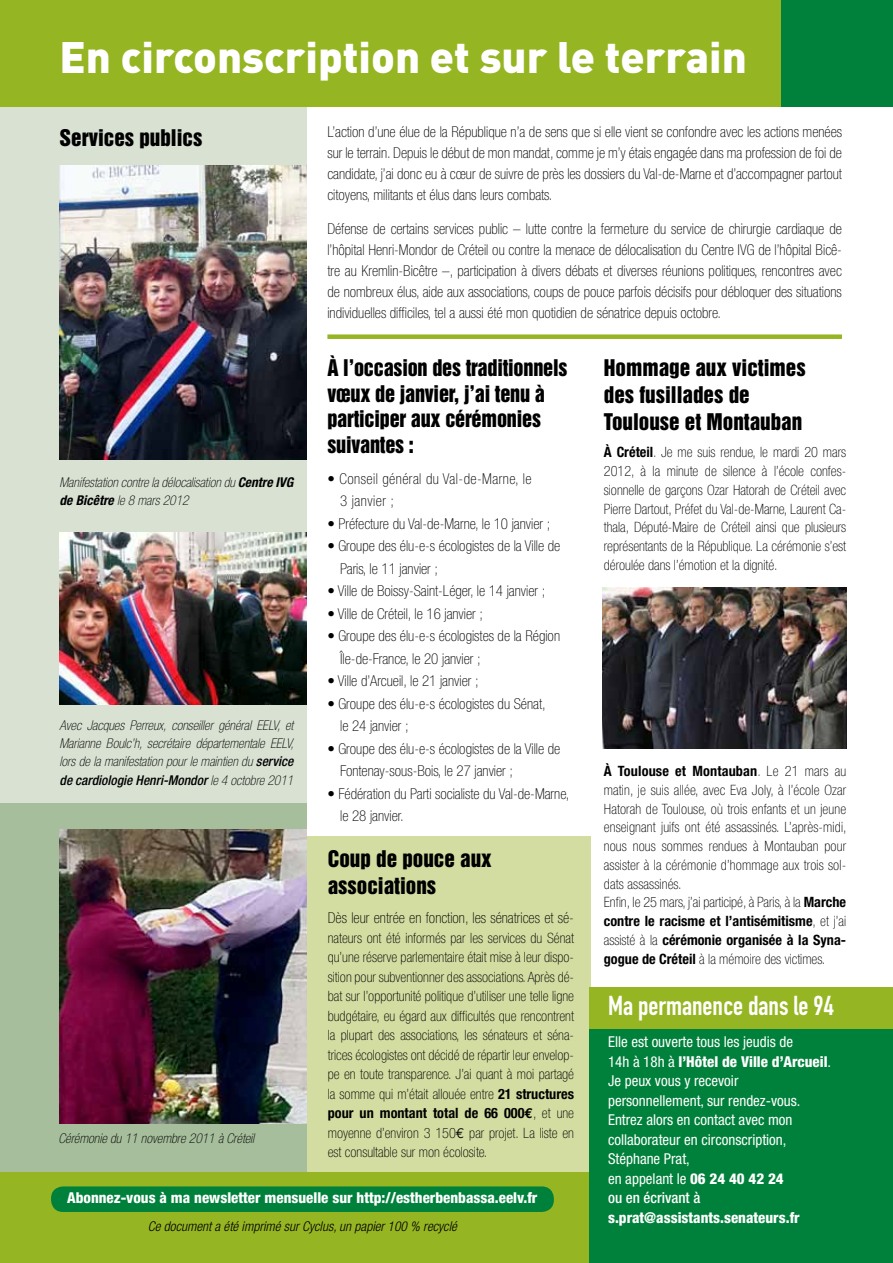
<style>
.page{position:relative;width:893px;height:1263px;background:#fff}
.page>*{position:absolute;margin:0;border:0;box-sizing:border-box;transform-origin:0 0}
.t1{font:900 43.5px "DIN";color:#fff}
.t2{font:27px "DIN Engschrift";color:#fff}
.t3{font:21px/27px "Helvetica Inserat";color:#000}
.t4{font:21px/25.5px "Helvetica Inserat";color:#000;scale:.96 1}
.t5{font:100 condensed 15px/21px "Helvetica Neue";color:#000}
.t6{font:condensed 15px/19.5px "Helvetica Neue";color:#fff}
.t7{font:800 condensed 15px "Helvetica Neue";color:#fff}
.t8{font:100 condensed 15px/22.5px "Helvetica Neue";letter-spacing:.03em;color:#000}
.t9{font:100 condensed 14.25px/18.8px "Helvetica Neue";letter-spacing:.01em;color:#000;text-align:justify}
.t10{font:italic 100 condensed 13.5px/18px "Helvetica Neue";color:#000;text-align:justify}
.t11{font:italic 300 condensed 13.5px "Helvetica Neue";color:#000}
.t12{font:italic 500 condensed 13.5px "Helvetica Neue";color:#000}
.s1{font-weight:700}
.s2{font-weight:500}
.s3{font-weight:100}
.s4{font-family:"Euro Mono";font-weight:700;font-stretch:normal}
.s5{font-family:"Euro Mono";font-weight:400;font-stretch:normal}
.s6{font-weight:800}
</style>
<div class="page">
<div style="left:50px;top:836px;width:541px;height:427px;background:#d3dca1"></div>
<div style="left:0;top:58px;width:306px;height:1205px;background:#d8e1d2"></div>
<div style="left:0;top:804px;width:306px;height:459px;background:#a6be9b"></div>
<div style="left:0;top:0;width:893px;height:106px;background:#96b522"></div>
<div style="left:781px;top:0;width:112px;height:106px;background:#00813b"></div>
<img style="left:60px;top:533px;width:246px;height:171px">
<img style="left:602px;top:588px;width:244px;height:160px">
<img style="left:60px;top:166px;width:246px;height:294px">
<img style="left:60px;top:829px;width:246px;height:294px">
<div style="left:0;top:1173px;width:893px;height:90px;background:#96b522"></div>
<div style="left:51px;top:1186px;width:503px;height:26px;background:#00813b;border-radius:12px"></div>
<div style="left:590px;top:1027px;width:303px;height:236px;background:#00813b"></div>
<div style="left:590px;top:986px;width:303px;height:42px;background:#96b522"></div>
<div style="left:327px;top:334px;width:515px;height:5px;background:#96b522"></div>
<h1 class="t1" style="left:60px;top:28px;width:689px">En circonscription et sur le terrain</h1>
<h3 class="t3" style="left:60px;top:124px;width:144px">Services publics</h3>
<p class="t5" style="left:327px;top:121px;width:516px;text-align:justify">L’action d’une élue de la République n’a de sens que si elle vient se confondre avec les actions menées sur le terrain. Depuis le début de mon mandat, comme je m’y étais engagée dans ma profession de foi de candidate, j’ai donc eu à cœur de suivre de près les dossiers du Val-de-Marne et d’accompagner partout citoyens, militants et élus dans leurs combats.</p>
<p class="t5" style="left:327px;top:218px;width:516px;text-align:justify">Défense de certains services public – lutte contre la fermeture du service de chirurgie cardiaque de l’hôpital Henri-Mondor de Créteil ou contre la menace de délocalisation du Centre IVG de l’hôpital Bicê&shy;tre au Kremlin-Bicêtre –, participation à divers débats et diverses réunions politiques, rencontres avec de nombreux élus, aide aux associations, coups de pouce parfois décisifs pour débloquer des situations individuelles difficiles, tel a aussi été mon quotidien de sénatrice depuis octobre.</p>
<p class="t10" style="left:60px;top:473px;width:235px">Manifestation contre la délocalisation du <span class="s1">Centre IVG de Bicêtre</span> le 8 mars 2012</p>
<p class="t10" style="left:60px;top:716px;width:236px">Avec Jacques Perreux, conseiller général EELV, et Marianne Boulc’h, secrétaire départementale EELV, lors de la manifestation pour le maintien du <span class="s2">service</span></p>
<p class="t12" style="left:60px;top:772px;width:235px">de cardiologie Henri-Mondor <span class="s3">le 4 octobre 2011</span></p>
<p class="t10" style="left:58px;top:1129px;width:197px">Cérémonie du 11 novembre 2011 à Créteil</p>
<h3 class="t4" style="left:327px;top:356px;width:252px">À l’occasion des traditionnels vœux de janvier, j’ai tenu à participer aux cérémonies suivantes :</h3>
<p class="t8" style="left:340px;top:467px;width:193px;text-indent:-13px">• Conseil général du Val-de-Marne, le<br>3 janvier ;</p>
<p class="t5" style="left:327px;top:513px;width:224px">• Préfecture du Val-de-Marne, le 10 janvier ;</p>
<p class="t5" style="left:340px;top:534px;width:222px;line-height:22.5px;text-indent:-13px">• Groupe des élu-e-s écologistes de la Ville de<br>Paris, le 11 janvier ;</p>
<p class="t5" style="left:327px;top:580px;width:219px">• Ville de Boissy-Saint-Léger, le 14 janvier ;</p>
<p class="t5" style="left:327px;top:603px;width:157px">• Ville de Créteil, le 16 janvier ;</p>
<p class="t5" style="left:340px;top:624px;width:221px;line-height:22.5px;text-indent:-13px">• Groupe des élu-e-s écologistes de la Région<br>Île-de-France, le 20 janvier ;</p>
<p class="t5" style="left:327px;top:670px;width:153px">• Ville d’Arcueil, le 21 janvier ;</p>
<p class="t5" style="left:340px;top:692px;width:207px;line-height:22.5px;text-indent:-13px">• Groupe des élu-e-s écologistes du Sénat, le 24 janvier ;</p>
<p class="t5" style="left:340px;top:737px;width:222px;line-height:22.5px;text-indent:-13px">• Groupe des élu-e-s écologistes de la Ville de<br>Fontenay-sous-Bois, le 27 janvier ;</p>
<p class="t5" style="left:340px;top:782px;width:231px;line-height:22.5px;text-indent:-13px">• Fédération du Parti socialiste du Val-de-Marne, le 28 janvier.</p>
<h3 class="t3" style="left:328px;top:845px;width:165px">Coup de pouce aux associations</h3>
<p class="t5" style="left:328px;top:907px;width:248px">Dès leur entrée en fonction, les sénatrices et sé-</p>
<p class="t9" style="left:328px;top:928px;width:248px;line-height:19.5px">nateurs ont été informés par les services du Sénat qu’une réserve parlementaire était mise à leur dispo&shy;sition pour subventionner des associations. Après dé&shy;bat sur l’opportunité politique d’utiliser une telle ligne budgétaire, eu égard aux difficultés que rencontrent la plupart des associations, les sénateurs et séna&shy;trices écologistes ont décidé de répartir leur envelop&shy;pe en toute transparence. J’ai quant à moi partagé la somme qui m’était allouée entre <span class="s1">21 structures pour un montant total de 66 000</span><span class="s4">€</span>, et une moyenne d’environ 3 150<span class="s5">€</span> par projet. La liste en est consultable sur mon écolosite.</p>
<p class="t7" style="left:67px;top:1188px;width:472px">Abonnez-vous à ma newsletter mensuelle sur http://estherbenbassa.eelv.fr</p>
<p class="t11" style="left:148px;top:1219px;width:311px">Ce document a été imprimé sur Cyclus, un papier 100 % recyclé</p>
<h3 class="t3" style="left:604px;top:355px;width:203px">Hommage aux victimes des fusillades de<br>Toulouse et Montauban</h3>
<p class="t9" style="left:604px;top:443px;width:244px"><span class="s1">À Créteil</span>. Je me suis rendue, le mardi 20 mars 2012, à la minute de silence à l’école confes&shy;sionnelle de garçons Ozar Hatorah de Créteil avec Pierre Dartout, Préfet du Val-de-Marne, Laurent Ca&shy;thala, Député-Maire de Créteil ainsi que plusieurs représentants de la République. La cérémonie s’est déroulée dans l’émotion et la dignité.</p>
<p class="t9" style="left:604px;top:762px;width:244px;text-align:left"><span class="s1">À Toulouse et Montauban</span>. Le 21 mars au matin, je suis allée, avec Eva Joly, à l’école Ozar Hatorah de Toulouse, où trois enfants et un jeune enseignant juifs ont été assassinés. L’après-midi, nous nous sommes rendues à Montauban pour assister à la cérémonie d’hommage aux trois sol&shy;dats assassinés.<br>Enfin, le 25 mars, j’ai participé, à Paris, à la <span class="s1">Marche contre le racisme et l’antisémitisme</span>, et j’ai assisté à la <span class="s1">cérémonie organisée à la Syna&shy;gogue de Créteil</span> à la mémoire des victimes.</p>
<h2 class="t2" style="left:608px;top:990px;width:227px">Ma permanence dans le 94</h2>
<p class="t6" style="left:608px;top:1032px;width:225px">Elle est ouverte tous les jeudis de<br>14h à 18h à <span class="s6">l’Hôtel de Ville d’Arcueil</span>.<br>Je peux vous y recevoir personnellement, sur rendez-vous.<br>Entrez alors en contact avec mon collaborateur en circonscription,<br>Stéphane Prat,<br>en appelant le <span class="s6">06 24 40 42 24<br></span><span class="s2">ou en écrivant à</span></p>
<p class="t7" style="left:608px;top:1208px;width:193px">s.prat@assistants.senateurs.fr</p>
</div>
